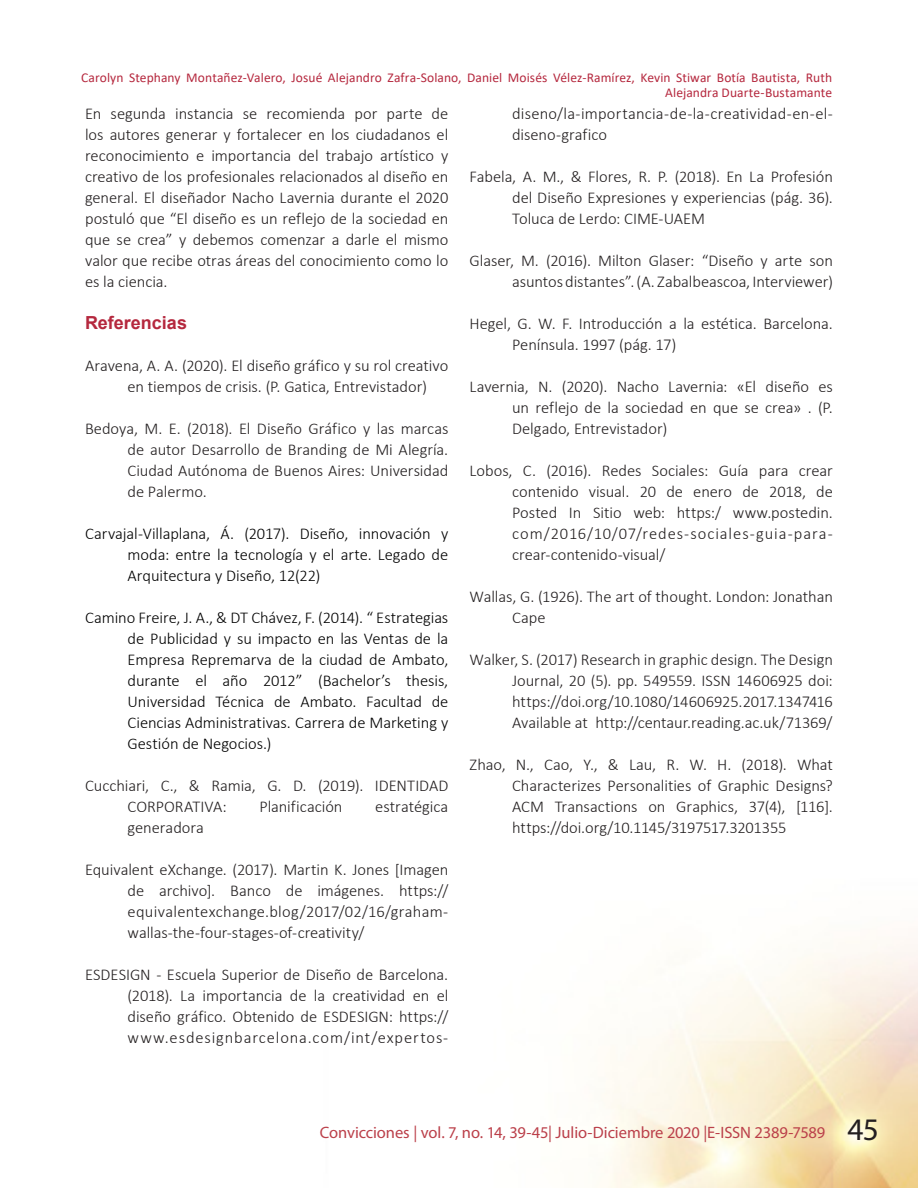
<style>
.page{position:relative;width:918px;height:1188px;background:#fff}
.page>*{position:absolute;margin:0;border:0;box-sizing:border-box;transform-origin:0 0}
.sub{font:700 18px "Arial";color:#b5283e}
.Referencias{font:300 16.5px/21px "Calibri";letter-spacing:-.005em;color:#231f20;text-align:justify}
.Referencias-2{font:300 16.5px/21px "Calibri";letter-spacing:-.005em;color:#000;text-align:justify}
.t1{font:16.5px "Myriad Pro";letter-spacing:-.01em;color:#bb404a}
.t2{font:13.5px/15px "Calibri";letter-spacing:.005em;color:#b5283e;text-align:right}
.s1{font-size:31.5px;color:#231f20}
</style>
<div class="page">
<img style="left:601px;top:939px;width:317px;height:249px">
<p class="t2" style="left:81px;top:69px;width:753px">Carolyn Stephany Montañez-Valero, Josué Alejandro Zafra-Solano, Daniel Moisés Vélez-Ramírez, Kevin Stiwar Botía Bautista, Ruth<br>Alejandra Duarte-Bustamante</p>
<p class="Referencias" style="left:85px;top:103px;width:365px">En segunda instancia se recomienda por parte de los autores generar y fortalecer en los ciudadanos el reconocimiento e importancia del trabajo artístico y creativo de los profesionales relacionados al diseño en general. El diseñador Nacho Lavernia durante el 2020 postuló que “El diseño es un reflejo de la sociedad en que se crea” y debemos comenzar a darle el mismo valor que recibe otras áreas del conocimiento como lo es la ciencia.</p>
<p class="sub" style="left:85px;top:310px;width:103px">Referencias</p>
<p class="Referencias" style="left:128px;top:355px;width:322px;text-indent:-43px">Aravena, A. A. (2020). El diseño gráfico y su rol creativo en tiempos de crisis. (P. Gatica, Entrevistador)</p>
<p class="Referencias" style="left:128px;top:418px;width:322px;text-indent:-43px">Bedoya, M. E. (2018). El Diseño Gráfico y las marcas de autor Desarrollo de Branding de Mi Alegría.<br>Ciudad Autónoma de Buenos Aires: Universidad de Palermo.</p>
<p class="Referencias-2" style="left:128px;top:523px;width:322px;text-indent:-43px">Carvajal-Villaplana, Á. (2017). Diseño, innovación y moda: entre la tecnología y el arte. Legado de Arquitectura y Diseño, 12(22)</p>
<p class="Referencias-2" style="left:128px;top:607px;width:322px;text-indent:-43px">Camino Freire, J. A., &amp; DT Chávez, F. (2014). “ Estrategias de Publicidad y su impacto en las Ventas de la Empresa Repremarva de la ciudad de Ambato, durante el año 2012” (Bachelor’s thesis, Universidad Técnica de Ambato. Facultad de Ciencias Administrativas. Carrera de Marketing y Gestión de Negocios.)</p>
<p class="Referencias" style="left:128px;top:775px;width:322px;text-indent:-43px">Cucchiari, C., &amp; Ramia, G. D. (2019). IDENTIDAD<br>CORPORATIVA:</p>
<p class="Referencias" style="left:512px;top:103px;width:322px">diseno/la-importancia-de-la-creatividad-en-el&shy;diseno-grafico</p>
<p class="Referencias" style="left:512px;top:166px;width:322px;text-indent:-43px">Fabela, A. M., &amp; Flores, R. P. (2018). En La Profesión del Diseño Expresiones y experiencias (pág. 36).<br>Toluca de Lerdo: CIME-UAEM</p>
<p class="Referencias" style="left:470px;top:250px;width:365px;text-align:right">Glaser, M. (2016). Milton Glaser: “Diseño y arte son asuntos distantes”. (A. Zabalbeascoa, Interviewer)</p>
<p class="Referencias" style="left:512px;top:313px;width:322px;text-indent:-43px">Hegel, G. W. F. Introducción a la estética. Barcelona.<br>Península. 1997 (pág. 17)</p>
<p class="Referencias" style="left:512px;top:376px;width:322px;text-indent:-43px">Lavernia, N. (2020). Nacho Lavernia: «El diseño es un reflejo de la sociedad en que se crea» . (P.<br>Delgado, Entrevistador)</p>
<p class="Referencias" style="left:512px;top:460px;width:322px;text-indent:-43px">Lobos, C. (2016). Redes Sociales: Guía para crear contenido visual. 20 de enero de 2018, de Posted In Sitio web: https:/ www.postedin. com/2016/10/07/redes-sociales-guia-para&shy;crear-contenido-visual/</p>
<p class="Referencias" style="left:512px;top:586px;width:322px;text-indent:-43px">Wallas, G. (1926). The art of thought. London: Jonathan<br>Cape</p>
<p class="Referencias" style="left:512px;top:649px;width:322px;text-indent:-43px">Walker, S. (2017) Research in graphic design. The Design Journal, 20 (5). pp. 549559. ISSN 14606925 doi: https://doi.org/10.1080/14606925.2017.1347416<br>Available at http://centaur.reading.ac.uk/71369/</p>
<p class="Referencias" style="left:512px;top:754px;width:322px;text-indent:-43px">Zhao, N., Cao, Y., &amp; Lau, R. W. H. (2018). What Characterizes Personalities of Graphic Designs?<br>ACM Transactions on Graphics, 37(4), [116]. https://doi.org/10.1145/3197517.3201355</p>
<p class="Referencias" style="left:259px;top:796px;width:85px">Planificación</p>
<p class="Referencias" style="left:375px;top:796px;width:75px">estratégica</p>
<p class="Referencias" style="left:128px;top:817px;width:78px">generadora</p>
<p class="Referencias" style="left:128px;top:859px;width:322px;text-indent:-43px">Equivalent eXchange. (2017). Martin K. Jones [Imagen de archivo]. Banco de imágenes. https:// equivalentexchange.blog/2017/02/16/graham&shy;wallas-the-four-stages-of-creativity/</p>
<p class="Referencias" style="left:128px;top:964px;width:322px;text-indent:-43px">ESDESIGN - Escuela Superior de Diseño de Barcelona. (2018). La importancia de la creatividad en el diseño gráfico. Obtenido de ESDESIGN: https:// www.esdesignbarcelona.com/int/expertos-</p>
<p class="t1" style="left:320px;top:1123px;width:561px">Convicciones | vol. 7, no. 14, 39-45| Julio-Diciembre 2020 |E-ISSN 2389-7589 <span class="s1">45</span></p>
</div>
